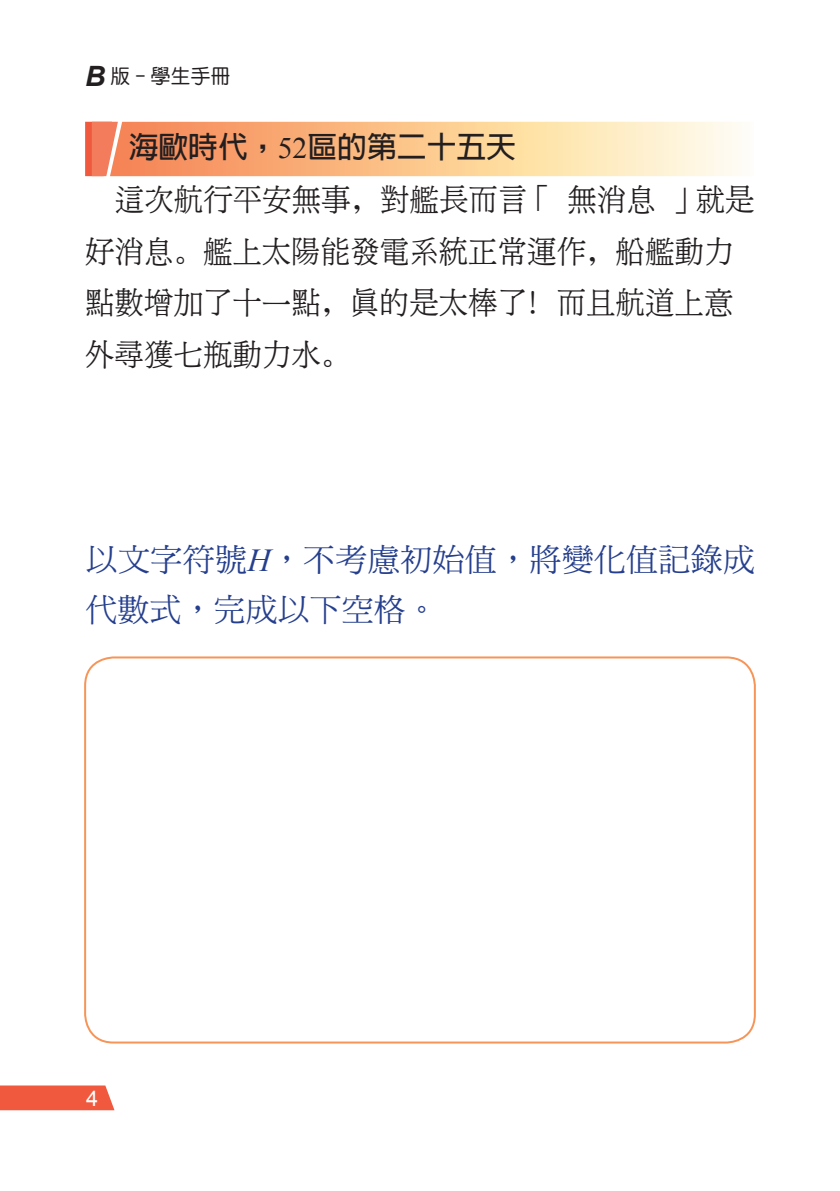
<style>
.page{position:relative;width:840px;height:1191px;background:#fff}
.page>*{position:absolute;margin:0;border:0;box-sizing:border-box;transform-origin:0 0}
.t1{font:32px/51.8px "cw Te X Ming";color:#231f20}
.t2{font:32px/50px "DF Ming Std W5";letter-spacing:.01em;color:#253f8e}
.t3{font:700 29.8px "AR Hei B5";color:#231f20}
.t4{font:21.6px "Arial";color:#fff}
.t5{font:20px "DF Yuan Md HK BF";color:#231f20}
.s1{font-family:"Arial";font-weight:700;font-style:italic;font-size:28px}
.s2{font-family:"Times New Roman";font-weight:400}
.s3{font-family:"Times New Roman";font-style:italic}
</style>
<div class="page">
<svg style="left:85px;top:122px;width:655px;height:54px"></svg>
<div style="left:84px;top:656px;width:671px;height:387px;border:2px solid #f79559;border-radius:28px"></div>
<svg style="left:0;top:1085px;width:114px;height:25px"></svg>
<p class="t5" style="left:85px;top:66px;width:147px"><span class="s1">B</span> 版 - 學生手冊</p>
<p class="t3" style="left:129px;top:132px;width:388px">海歐時代，<span class="s2">52</span>區的第二十五天</p>
<p class="t1" style="left:85px;top:173px;width:670px;text-indent:30px">這次航行平安無事，對艦長而言「 無消息 」就是好消息。艦上太陽能發電系統正常運作，船艦動力點數增加了十一點，真的是太棒了！而且航道上意外尋獲七瓶動力水。</p>
<p class="t2" style="left:85px;top:534px;width:670px">以文字符號<span class="s3">H</span>，不考慮初始值，將變化值記錄成代數式，完成以下空格。</p>
<p class="t4" style="left:86px;top:1084px;width:14px">4</p>
</div>
